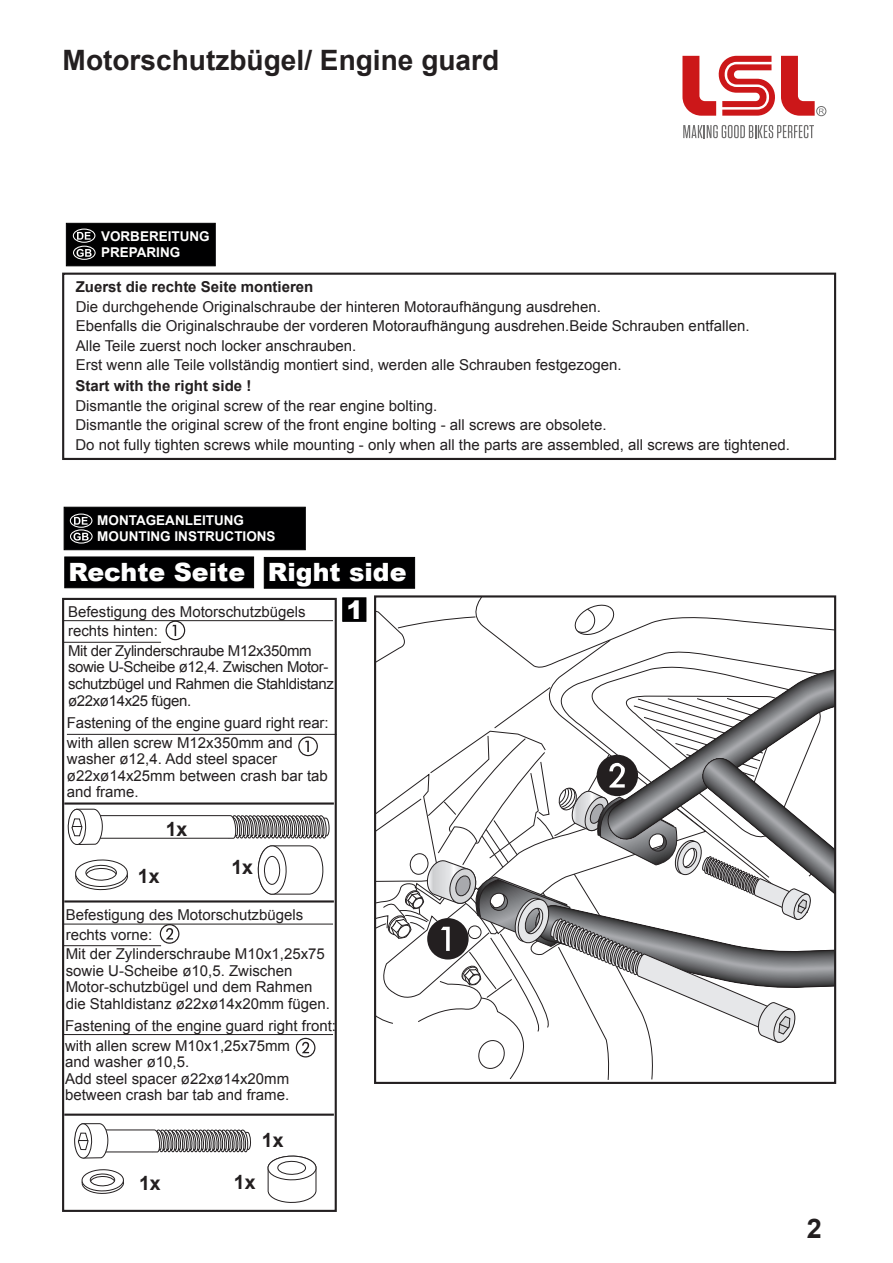
<style>
.page{position:relative;width:893px;height:1263px;background:#fff}
.page>*{position:absolute;margin:0;border:0;box-sizing:border-box;transform-origin:0 0}
.t1{font:700 28.05px "Arial";color:#231f20}
.t2{font:700 27px "Arial";color:#231f20}
.t3{font:900 25.35px "Arial";color:#fff}
.t4{font:900 25.2px "Arial";color:#fff}
.t5{font:700 19.65px "Arial";color:#231f20}
.t6{font:15px/19.5px "Arial";color:#231f20}
.t7{font:15px/16.5px "Arial";letter-spacing:-.025em;color:#231f20}
.t8{font:700 15px "Arial";color:#231f20}
.t9{font:700 13.5px/16.2px "Arial";color:#fff}
</style>
<div class="page">
<hr style="left:64px;top:802px;width:270px;height:3px;background:#231f20">
<hr style="left:64px;top:900px;width:270px;height:2px;background:#231f20">
<hr style="left:64px;top:1113px;width:270px;height:3px;background:#231f20">
<hr style="left:63px;top:620px;width:270px;height:1px;background:#231f20">
<hr style="left:63px;top:642px;width:98px;height:1px;background:#231f20">
<hr style="left:63px;top:924px;width:270px;height:1px;background:#231f20">
<hr style="left:63px;top:945px;width:98px;height:1px;background:#231f20">
<hr style="left:67px;top:734px;width:269px;height:1px;background:#231f20">
<svg style="left:377px;top:598px;width:456px;height:482px"></svg>
<div style="left:374px;top:595px;width:462px;height:489px;border:2px solid #231f20"></div>
<div style="left:64px;top:557px;width:190px;height:31px;background:#000001;border:1px solid #000001"></div>
<svg style="left:166px;top:621px;width:19px;height:19px"></svg>
<svg style="left:160px;top:924px;width:19px;height:20px"></svg>
<div style="left:264px;top:557px;width:151px;height:31px;background:#000001"></div>
<svg style="left:298px;top:736px;width:20px;height:20px"></svg>
<div style="left:62px;top:273px;width:774px;height:187px;border:2px solid #231f20"></div>
<div style="left:342px;top:597px;width:24px;height:25px;background:#000001;border:1px solid #000001"></div>
<div style="left:62px;top:598px;width:275px;height:614px;border:2px solid #231f20"></div>
<svg style="left:68px;top:808px;width:262px;height:87px"></svg>
<svg style="left:267px;top:1155px;width:50px;height:48px"></svg>
<svg style="left:81px;top:1169px;width:43px;height:25px"></svg>
<svg style="left:74px;top:1123px;width:177px;height:36px"></svg>
<hr style="left:63px;top:1034px;width:270px;height:1px;background:#231f20">
<svg style="left:296px;top:1038px;width:19px;height:19px"></svg>
<svg style="left:682px;top:56px;width:93px;height:60px"></svg>
<svg style="left:683px;top:125px;width:131px;height:13px"></svg>
<div style="left:816px;top:106px;width:10px;height:10px;border:1px solid #706f6f;border-radius:50%"></div>
<svg style="left:781px;top:56px;width:43px;height:60px"></svg>
<div style="left:64px;top:507px;width:242px;height:43px;background:#000001;border:1px solid #000001"></div>
<svg style="left:74px;top:517px;width:14px;height:8px"></svg>
<div style="left:70px;top:513px;width:22px;height:15px;border:1px solid #fff;border-radius:50%"></div>
<svg style="left:73px;top:533px;width:16px;height:8px"></svg>
<div style="left:70px;top:529px;width:23px;height:15px;border:1px solid #fff;border-radius:50%"></div>
<div style="left:66px;top:223px;width:150px;height:43px;background:#000001;border:1px solid #000001"></div>
<svg style="left:77px;top:232px;width:14px;height:8px"></svg>
<div style="left:73px;top:229px;width:22px;height:14px;border:1px solid #fff;border-radius:50%"></div>
<svg style="left:76px;top:249px;width:16px;height:8px"></svg>
<div style="left:73px;top:246px;width:23px;height:14px;border:1px solid #fff;border-radius:50%"></div>
<h1 class="t1" style="left:63px;top:41px;width:438px">Motorschutzbügel/ Engine guard</h1>
<p class="t9" style="left:101px;top:229px;width:110px">VORBEREITUNG<br>PREPARING</p>
<p class="t8" style="left:76px;top:277px;width:239px">Zuerst die rechte Seite montieren</p>
<p class="t6" style="left:76px;top:297px;width:675px">Die durchgehende Originalschraube der hinteren Motoraufhängung ausdrehen.<br>Ebenfalls die Originalschraube der vorderen Motoraufhängung ausdrehen.Beide Schrauben entfallen.<br>Alle Teile zuerst noch locker anschrauben.<br>Erst wenn alle Teile vollständig montiert sind, werden alle Schrauben festgezogen.</p>
<p class="t8" style="left:75px;top:376px;width:177px">Start with the right side !</p>
<p class="t6" style="left:75px;top:396px;width:716px">Dismantle the original screw of the rear engine bolting.<br>Dismantle the original screw of the front engine bolting - all screws are obsolete.<br>Do not fully tighten screws while mounting - only when all the parts are assembled, all screws are tightened.</p>
<p class="t9" style="left:97px;top:513px;width:180px">MONTAGEANLEITUNG<br>MOUNTING INSTRUCTIONS</p>
<h3 class="t4" style="left:68px;top:554px;width:340px">Rechte Seite Right side</h3>
<p class="t6" style="left:68px;top:602px;width:239px">Befestigung des Motorschutzbügels</p>
<h3 class="t3" style="left:346px;top:591px;width:18px">1</h3>
<p class="t7" style="left:68px;top:622px;width:245px;line-height:19.5px">rechts hinten:<br>Mit der Zylinderschraube M12x350mm</p>
<p class="t7" style="left:68px;top:659px;width:267px">sowie U-Scheibe ø12,4. Zwischen Motor&shy;schutzbügel und Rahmen die Stahldistanz ø22xø14x25 fügen.</p>
<p class="t6" style="left:67px;top:713px;width:263px">Fastening of the engine guard right rear: with allen screw M12x350mm and</p>
<p class="t6" style="left:67px;top:751px;width:262px;line-height:16.5px">washer ø12,4. Add steel spacer ø22xø14x25mm between crash bar tab and frame.</p>
<h3 class="t5" style="left:166px;top:816px;width:23px">1x</h3>
<h3 class="t5" style="left:138px;top:863px;width:23px">1x</h3>
<h3 class="t5" style="left:231px;top:854px;width:23px">1x</h3>
<p class="t6" style="left:66px;top:905px;width:261px">Befestigung des Motorschutzbügels rechts vorne:<br>Mit der Zylinderschraube M10x1,25x75</p>
<p class="t6" style="left:66px;top:962px;width:266px;line-height:16.5px">sowie U-Scheibe ø10,5. Zwischen<br>Motor-schutzbügel und dem Rahmen die Stahldistanz ø22xø14x20mm fügen.</p>
<p class="t6" style="left:65px;top:1016px;width:272px">Fastening of the engine guard right front: with allen screw M10x1,25x75mm</p>
<p class="t6" style="left:65px;top:1054px;width:226px;line-height:16.5px">and washer ø10,5.<br>Add steel spacer ø22xø14x20mm between crash bar tab and frame.</p>
<h3 class="t5" style="left:262px;top:1127px;width:23px">1x</h3>
<h3 class="t5" style="left:139px;top:1170px;width:23px">1x</h3>
<h3 class="t5" style="left:234px;top:1169px;width:23px">1x</h3>
<h2 class="t2" style="left:807px;top:1211px;width:17px">2</h2>
</div>
